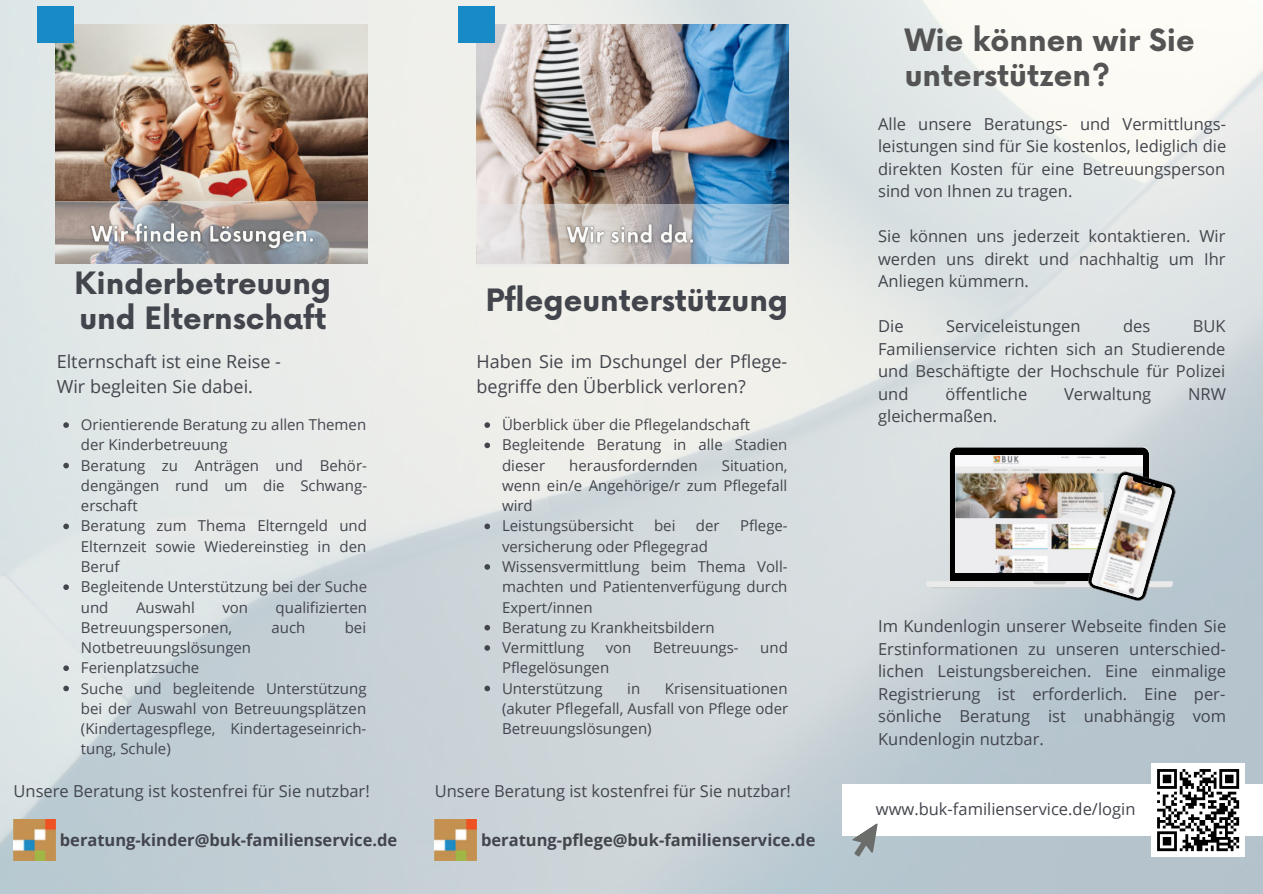
<style>
.page{position:relative;width:1263px;height:894px;background:#fff}
.page>*{position:absolute;margin:0;border:0;box-sizing:border-box;transform-origin:0 0}
.t1{font:700 30px/34.8px "Now";color:#43454d}
.t2{font:700 30px/34.8px "Now";color:#545454}
.t3{font:18px/24.8px "Open Sans";color:#43454d}
.t4{font:16.5px/22.5px "Open Sans";color:#43454d;text-align:justify}
.t5{font:700 16.5px "Open Sans";color:#43454d}
.t6{font:15px/20.2px "Open Sans";color:#43454d}
</style>
<div class="page">
<img style="left:0;top:0;width:1263px;height:893px">
<img style="left:55px;top:25px;width:312px;height:176px">
<img style="left:477px;top:25px;width:311px;height:179px">
<div style="left:458px;top:7px;width:37px;height:36px;background:#188ac6"></div>
<div style="left:37px;top:6px;width:37px;height:37px;background:#188ac6"></div>
<svg style="left:477px;top:204px;width:311px;height:62px;background:#b7c2cb"></svg>
<img style="left:561px;top:217px;width:141px;height:39px">
<svg style="left:55px;top:201px;width:312px;height:62px;background:#a39b97"></svg>
<img style="left:85px;top:217px;width:235px;height:38px">
<img style="left:13px;top:818px;width:42px;height:42px">
<svg style="left:63px;top:422px;width:6px;height:6px"></svg>
<svg style="left:63px;top:462px;width:6px;height:6px"></svg>
<svg style="left:63px;top:523px;width:6px;height:6px"></svg>
<svg style="left:63px;top:584px;width:6px;height:6px"></svg>
<svg style="left:63px;top:665px;width:6px;height:5px"></svg>
<svg style="left:63px;top:685px;width:6px;height:6px"></svg>
<svg style="left:484px;top:422px;width:6px;height:6px"></svg>
<svg style="left:484px;top:442px;width:6px;height:6px"></svg>
<svg style="left:484px;top:523px;width:6px;height:6px"></svg>
<svg style="left:484px;top:564px;width:6px;height:5px"></svg>
<svg style="left:484px;top:624px;width:6px;height:6px"></svg>
<svg style="left:484px;top:645px;width:6px;height:5px"></svg>
<svg style="left:484px;top:685px;width:6px;height:6px"></svg>
<img style="left:435px;top:819px;width:41px;height:41px">
<div style="left:842px;top:783px;width:420px;height:52px;background:#fff"></div>
<div style="left:1151px;top:763px;width:94px;height:93px;background:#fff"></div>
<svg style="left:1157px;top:769px;width:83px;height:83px"></svg>
<svg style="left:852px;top:823px;width:26px;height:33px"></svg>
<img style="left:926px;top:446px;width:250px;height:156px">
<h1 class="t1" style="left:75px;top:264px;width:258px">Kinderbetreuung und Elternschaft</h1>
<h1 class="t1" style="left:486px;top:282px;width:304px">Pflegeunterstützung</h1>
<p class="t3" style="left:57px;top:349px;width:226px">Elternschaft ist eine Reise -<br>Wir begleiten Sie dabei.</p>
<p class="t3" style="left:477px;top:349px;width:312px">Haben Sie im Dschungel der Pflege&shy;begriffe den Überblick verloren?</p>
<p class="t6" style="left:502px;top:414px;width:287px">Überblick über die Pflegelandschaft<br>Begleitende Beratung in alle Stadien dieser</p>
<p class="t6" style="left:81px;top:414px;width:288px">Orientierende Beratung zu allen Themen der Kinderbetreuung<br>Beratung zu Anträgen und Behör&shy;dengängen rund um die Schwang&shy;erschaft<br>Beratung zum Thema Elterngeld und<br>Elternzeit sowie Wiedereinstieg in den<br>Beruf<br>Begleitende Unterstützung bei der Suche und</p>
<p class="t6" style="left:569px;top:454px;width:130px">herausfordernden</p>
<p class="t6" style="left:502px;top:454px;width:287px;text-indent:220px">Situation, wenn ein/e Angehörige/r zum Pflegefall wird<br>Leistungsübersicht</p>
<p class="t6" style="left:654px;top:515px;width:23px">bei</p>
<p class="t6" style="left:696px;top:515px;width:25px">der</p>
<p class="t6" style="left:740px;top:515px;width:49px">Pflege-</p>
<p class="t6" style="left:502px;top:535px;width:287px">versicherung oder Pflegegrad<br>Wissensvermittlung beim Thema Voll&shy;machten und Patientenverfügung durch<br>Expert/innen<br>Beratung zu Krankheitsbildern<br>Vermittlung</p>
<p class="t6" style="left:136px;top:596px;width:60px">Auswahl</p>
<p class="t6" style="left:222px;top:596px;width:27px">von</p>
<p class="t6" style="left:276px;top:596px;width:93px">qualifizierten</p>
<p class="t6" style="left:81px;top:616px;width:153px">Betreuungspersonen,</p>
<p class="t6" style="left:272px;top:616px;width:35px">auch</p>
<p class="t6" style="left:345px;top:616px;width:23px">bei</p>
<p class="t6" style="left:81px;top:637px;width:287px">Notbetreuungslösungen<br>Ferienplatzsuche<br>Suche und begleitende Unterstützung bei der Auswahl von Betreuungsplätzen (Kindertagespflege, Kindertageseinrich&shy;tung, Schule)</p>
<p class="t6" style="left:606px;top:637px;width:27px">von</p>
<p class="t6" style="left:653px;top:637px;width:87px">Betreuungs-</p>
<p class="t6" style="left:760px;top:637px;width:29px">und</p>
<p class="t6" style="left:502px;top:657px;width:109px">Pflegelösungen<br>Unterstützung</p>
<p class="t6" style="left:502px;top:677px;width:288px;text-align:justify;text-indent:163px">Krisensituationen (akuter Pflegefall, Ausfall von Pflege oder Betreuungslösungen)</p>
<p class="t6" style="left:627px;top:677px;width:14px">in</p>
<p class="t4" style="left:14px;top:779px;width:358px">Unsere Beratung ist kostenfrei für Sie nutzbar!</p>
<p class="t4" style="left:435px;top:779px;width:358px">Unsere Beratung ist kostenfrei für Sie nutzbar!</p>
<p class="t5" style="left:60px;top:827px;width:339px">beratung-kinder@buk-familienservice.de</p>
<p class="t5" style="left:481px;top:827px;width:336px">beratung-pflege@buk-familienservice.de</p>
<h1 class="t2" style="left:905px;top:22px;width:292px">Wie können wir Sie unterstützen?</h1>
<p class="t4" style="left:878px;top:112px;width:350px">Alle unsere Beratungs- und Vermittlungs&shy;leistungen sind für Sie kostenlos, lediglich die direkten Kosten für eine Betreuungsperson sind von Ihnen zu tragen.</p>
<p class="t4" style="left:878px;top:224px;width:349px">Sie können uns jederzeit kontaktieren. Wir werden uns direkt und nachhaltig um Ihr Anliegen kümmern.</p>
<p class="t4" style="left:878px;top:314px;width:27px">Die</p>
<p class="t4" style="left:946px;top:314px;width:136px">Serviceleistungen</p>
<p class="t4" style="left:1123px;top:314px;width:29px">des</p>
<p class="t4" style="left:878px;top:314px;width:349px;text-indent:315px">BUK Familienservice richten sich an Studierende und Beschäftigte der Hochschule für Polizei und</p>
<p class="t4" style="left:945px;top:382px;width:83px">öffentliche</p>
<p class="t4" style="left:1064px;top:382px;width:89px">Verwaltung</p>
<p class="t4" style="left:1188px;top:382px;width:39px">NRW</p>
<p class="t4" style="left:878px;top:404px;width:121px">gleichermaßen.</p>
<p class="t4" style="left:878px;top:614px;width:350px">Im Kundenlogin unserer Webseite finden Sie Erstinformationen zu unseren unterschied&shy;lichen Leistungsbereichen. Eine einmalige Registrierung ist erforderlich. Eine per&shy;sönliche Beratung ist unabhängig vom Kundenlogin nutzbar.</p>
<p class="t4" style="left:876px;top:797px;width:261px">www.buk-familienservice.de/login</p>
</div>
